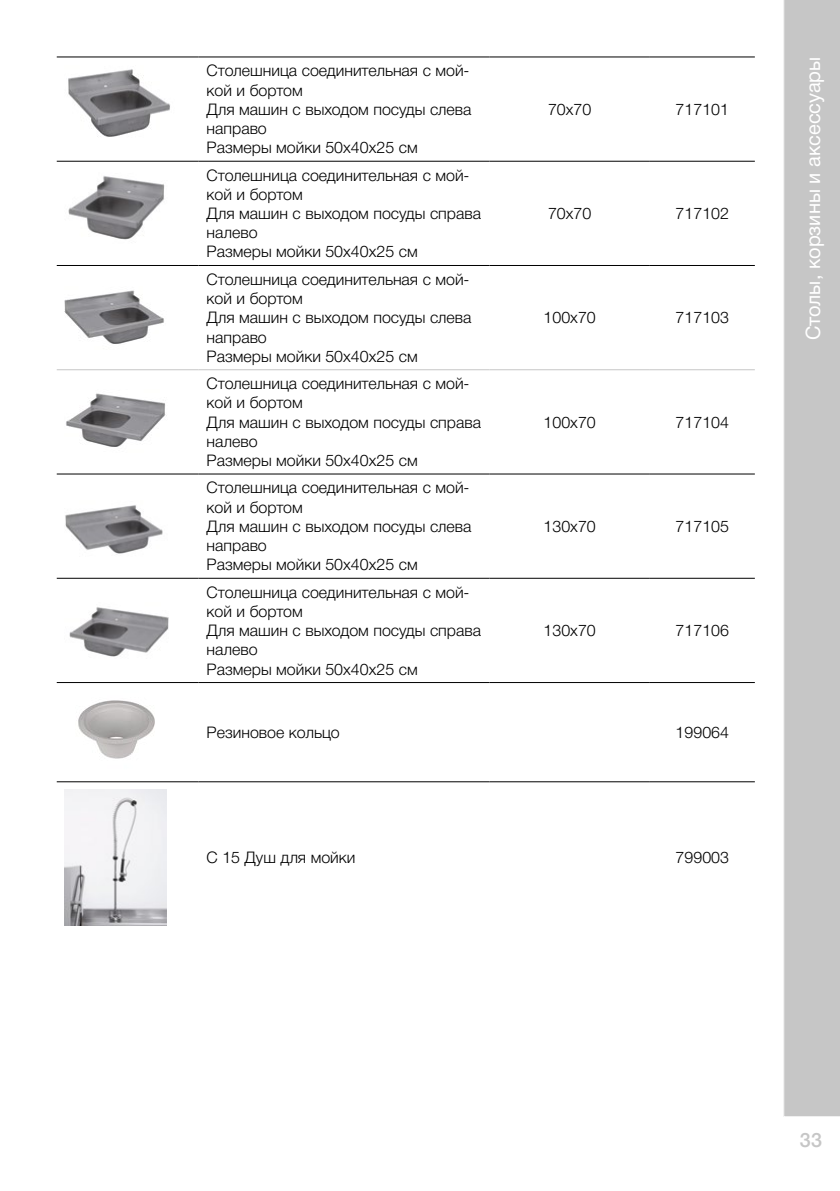
<style>
.page{position:relative;width:840px;height:1191px;background:#fff}
.page>*{position:absolute;margin:0;border:0;box-sizing:border-box;transform-origin:0 0}
.t1{font:20px "Helvetica Neue Cyr";color:#fff}
.t2{font:500 20px "Helvetica Neue Cyr";color:#c6c6c6}
.t3{font:300 16px/19.2px "Helvetica Neue Cyr";color:#000}
</style>
<div class="page">
<div style="left:783px;top:0;width:56px;height:1117px;background:#c6c6c6"></div>
<hr style="left:57px;top:57px;width:141px;height:1px;background:#000">
<hr style="left:198px;top:57px;width:291px;height:1px;background:#000">
<hr style="left:489px;top:57px;width:160px;height:1px;background:#000">
<hr style="left:649px;top:57px;width:105px;height:1px;background:#000">
<hr style="left:57px;top:161px;width:141px;height:1px;background:#000">
<hr style="left:198px;top:161px;width:291px;height:1px;background:#000">
<hr style="left:489px;top:161px;width:160px;height:1px;background:#000">
<hr style="left:649px;top:161px;width:105px;height:1px;background:#000">
<hr style="left:57px;top:265px;width:141px;height:1px;background:#000">
<hr style="left:198px;top:265px;width:291px;height:1px;background:#000">
<hr style="left:489px;top:265px;width:160px;height:1px;background:#000">
<hr style="left:649px;top:265px;width:105px;height:1px;background:#000">
<hr style="left:57px;top:473px;width:141px;height:1px;background:#000">
<hr style="left:198px;top:473px;width:291px;height:1px;background:#000">
<hr style="left:489px;top:473px;width:160px;height:1px;background:#000">
<hr style="left:649px;top:473px;width:105px;height:1px;background:#000">
<hr style="left:57px;top:578px;width:141px;height:1px;background:#000">
<hr style="left:198px;top:578px;width:291px;height:1px;background:#000">
<hr style="left:489px;top:578px;width:160px;height:1px;background:#000">
<hr style="left:649px;top:578px;width:105px;height:1px;background:#000">
<hr style="left:57px;top:682px;width:141px;height:1px;background:#000">
<hr style="left:198px;top:682px;width:291px;height:1px;background:#000">
<hr style="left:489px;top:682px;width:160px;height:1px;background:#000">
<hr style="left:649px;top:682px;width:105px;height:1px;background:#000">
<hr style="left:57px;top:781px;width:141px;height:1px;background:#000">
<hr style="left:198px;top:781px;width:291px;height:1px;background:#000">
<hr style="left:489px;top:781px;width:160px;height:1px;background:#000">
<hr style="left:649px;top:781px;width:105px;height:1px;background:#000">
<hr style="left:57px;top:369px;width:141px;height:1px;background:#c6c6c6">
<hr style="left:198px;top:369px;width:291px;height:1px;background:#c6c6c6">
<hr style="left:489px;top:369px;width:160px;height:1px;background:#c6c6c6">
<hr style="left:649px;top:369px;width:105px;height:1px;background:#c6c6c6">
<img style="left:68px;top:69px;width:102px;height:68px">
<img style="left:68px;top:176px;width:97px;height:64px">
<img style="left:65px;top:290px;width:99px;height:54px">
<img style="left:66px;top:393px;width:101px;height:54px">
<img style="left:65px;top:505px;width:98px;height:50px">
<img style="left:69px;top:607px;width:100px;height:50px">
<img style="left:78px;top:700px;width:77px;height:59px">
<img style="left:65px;top:789px;width:101px;height:136px">
<p class="t3" style="left:206px;top:61px;width:266px">Столешница соединительная с мой&shy;кой и бортом<br>Для машин с выходом посуды слева направо<br>Размеры мойки 50x40x25 см</p>
<p class="t3" style="left:206px;top:165px;width:276px">Столешница соединительная с мой&shy;кой и бортом<br>Для машин с выходом посуды справа налево<br>Размеры мойки 50x40x25 см</p>
<p class="t3" style="left:206px;top:270px;width:266px">Столешница соединительная с мой&shy;кой и бортом<br>Для машин с выходом посуды слева направо<br>Размеры мойки 50x40x25 см</p>
<p class="t3" style="left:206px;top:374px;width:276px">Столешница соединительная с мой&shy;кой и бортом<br>Для машин с выходом посуды справа налево<br>Размеры мойки 50x40x25 см</p>
<p class="t3" style="left:206px;top:478px;width:266px">Столешница соединительная с мой&shy;кой и бортом<br>Для машин с выходом посуды слева направо<br>Размеры мойки 50x40x25 см</p>
<p class="t3" style="left:206px;top:582px;width:276px">Столешница соединительная с мой&shy;кой и бортом<br>Для машин с выходом посуды справа налево<br>Размеры мойки 50x40x25 см</p>
<p class="t3" style="left:547px;top:100px;width:45px">70x70</p>
<p class="t3" style="left:675px;top:100px;width:55px">717101</p>
<p class="t3" style="left:547px;top:204px;width:45px">70x70</p>
<p class="t3" style="left:675px;top:204px;width:55px">717102</p>
<p class="t3" style="left:543px;top:308px;width:54px">100x70</p>
<p class="t3" style="left:675px;top:308px;width:55px">717103</p>
<p class="t3" style="left:543px;top:412px;width:54px">100x70</p>
<p class="t3" style="left:675px;top:412px;width:55px">717104</p>
<p class="t3" style="left:543px;top:517px;width:54px">130x70</p>
<p class="t3" style="left:675px;top:517px;width:55px">717105</p>
<p class="t3" style="left:543px;top:621px;width:54px">130x70</p>
<p class="t3" style="left:675px;top:621px;width:55px">717106</p>
<p class="t3" style="left:206px;top:723px;width:135px">Резиновое кольцо</p>
<p class="t3" style="left:675px;top:723px;width:55px">199064</p>
<p class="t3" style="left:206px;top:848px;width:150px">C 15 Душ для мойки</p>
<p class="t3" style="left:675px;top:848px;width:55px">799003</p>
<p class="t1" style="left:801px;top:340px;width:285px;rotate:-90deg">Столы, корзины и аксессуары</p>
<p class="t2" style="left:799px;top:1129px;width:24px">33</p>
</div>
